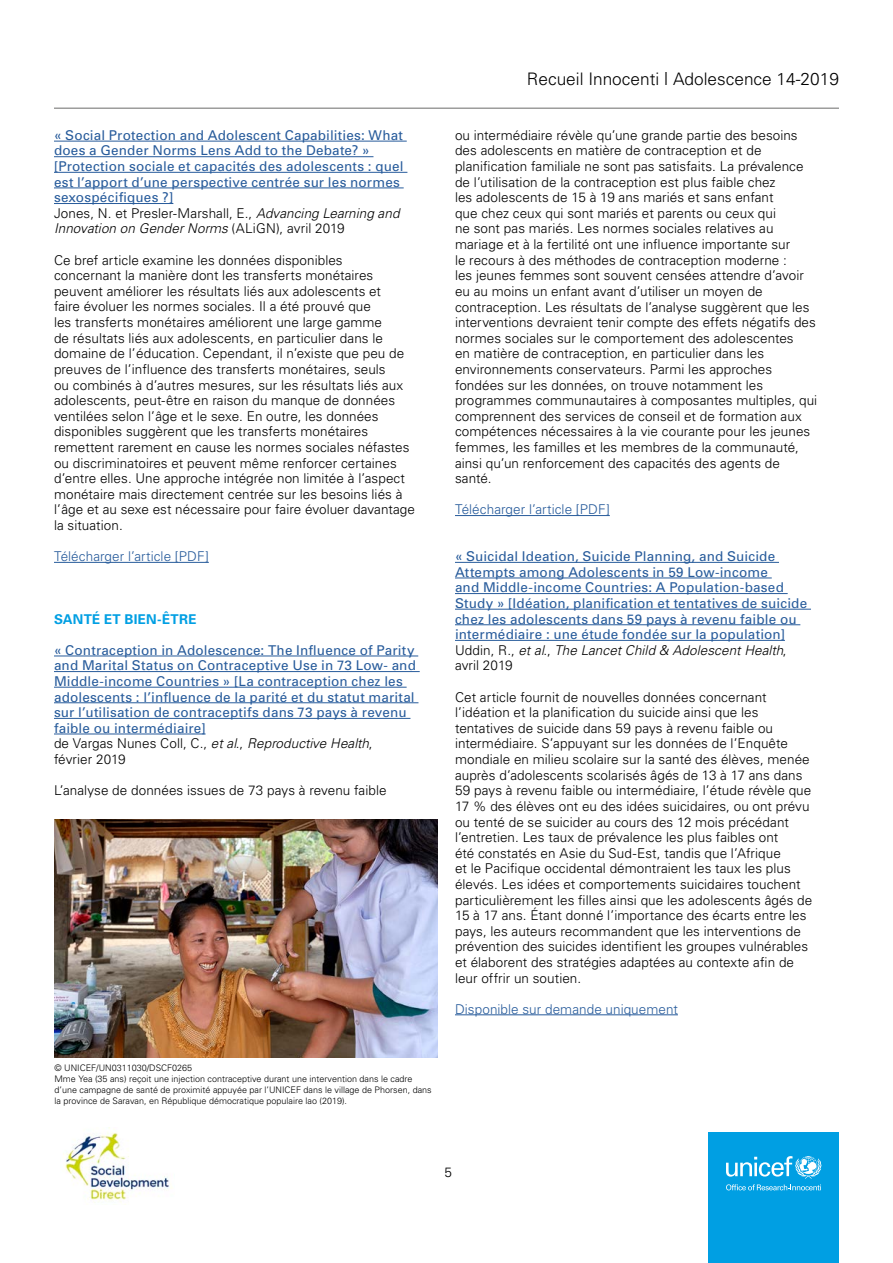
<style>
.page{position:relative;width:893px;height:1263px;background:#fff}
.page>*{position:absolute;margin:0;border:0;box-sizing:border-box;transform-origin:0 0}
.t1{font:300 17.25px "Univers";color:#000}
.t2{font:300 13.5px/15.6px "Univers";letter-spacing:.005em;color:#000}
.t3{font:13.5px/15.6px "Univers";letter-spacing:.015em;color:#275b9b}
.t4{font:300 13.5px "Univers";letter-spacing:.005em;color:#275b9b}
.t5{font:700 13.5px "Univers";letter-spacing:.015em;color:#009fe3}
.t6{font:300 9px/10.8px "Univers";color:#000}
.s1{font-weight:300;color:#000}
.s2{font-weight:300;font-style:italic;color:#000}
.s3{font-size:18px}
</style>
<div class="page">
<hr style="left:54px;top:107px;width:785px;height:2px;background:#9d9d9c">
<img style="left:63px;top:1128px;width:109px;height:75px">
<div style="left:708px;top:1132px;width:131px;height:131px;background:#009fe3"></div>
<svg style="left:726px;top:1156px;width:95px;height:34px"></svg>
<hr style="left:54px;top:141px;width:353px;height:1px;background:#275b9b">
<hr style="left:54px;top:156px;width:319px;height:1px;background:#275b9b">
<hr style="left:54px;top:172px;width:353px;height:1px;background:#275b9b">
<hr style="left:54px;top:188px;width:350px;height:1px;background:#275b9b">
<hr style="left:54px;top:203px;width:119px;height:1px;background:#275b9b">
<hr style="left:54px;top:562px;width:155px;height:1px;background:#275b9b">
<hr style="left:54px;top:656px;width:364px;height:1px;background:#275b9b">
<hr style="left:54px;top:671px;width:366px;height:1px;background:#275b9b">
<hr style="left:54px;top:687px;width:353px;height:1px;background:#275b9b">
<hr style="left:54px;top:702px;width:364px;height:1px;background:#275b9b">
<hr style="left:54px;top:718px;width:356px;height:1px;background:#275b9b">
<hr style="left:54px;top:734px;width:152px;height:1px;background:#275b9b">
<hr style="left:455px;top:515px;width:155px;height:1px;background:#275b9b">
<hr style="left:455px;top:562px;width:324px;height:1px;background:#275b9b">
<hr style="left:455px;top:578px;width:317px;height:1px;background:#275b9b">
<hr style="left:455px;top:593px;width:333px;height:1px;background:#275b9b">
<hr style="left:455px;top:609px;width:356px;height:1px;background:#275b9b">
<hr style="left:455px;top:624px;width:345px;height:1px;background:#275b9b">
<hr style="left:455px;top:640px;width:330px;height:1px;background:#275b9b">
<hr style="left:455px;top:1014px;width:223px;height:1px;background:#275b9b">
<img style="left:54px;top:819px;width:383px;height:239px">
<p class="t3" style="left:54px;top:127px;width:351px">« Social Protection and Adolescent Capabilities: What does a Gender Norms Lens Add to the Debate? » [Protection sociale et capacités des adolescents : quel est l’apport d’une perspective centrée sur les normes sexospécifiques ?]<br><span class="s1">Jones, N. et Presler-Marshall, E.,</span> <span class="s2">Advancing Learning and Innovation on Gender Norms</span> <span class="s1">(ALiGN), avril 2019</span></p>
<p class="t2" style="left:54px;top:252px;width:363px">Ce bref article examine les données disponibles<br>concernant la manière dont les transferts monétaires peuvent améliorer les résultats liés aux adolescents et<br>faire évoluer les normes sociales. Il a été prouvé que<br>les transferts monétaires améliorent une large gamme<br>de résultats liés aux adolescents, en particulier dans le domaine de l’éducation. Cependant, il n’existe que peu de preuves de l’influence des transferts monétaires, seuls<br>ou combinés à d’autres mesures, sur les résultats liés aux adolescents, peut-être en raison du manque de données ventilées selon l’âge et le sexe. En outre, les données disponibles suggèrent que les transferts monétaires remettent rarement en cause les normes sociales néfastes ou discriminatoires et peuvent même renforcer certaines d’entre elles. Une approche intégrée non limitée à l’aspect monétaire mais directement centrée sur les besoins liés à l’âge et au sexe est nécessaire pour faire évoluer davantage la situation.</p>
<p class="t4" style="left:54px;top:548px;width:156px">Télécharger l’article [PDF]</p>
<p class="t5" style="left:54px;top:610px;width:144px">SANTÉ ET BIEN-ÊTRE</p>
<p class="t3" style="left:54px;top:642px;width:363px">« Contraception in Adolescence: The Influence of Parity and Marital Status on Contraceptive Use in 73 Low- and Middle-income Countries » [La contraception chez les adolescents : l’influence de la parité et du statut marital sur l’utilisation de contraceptifs dans 73 pays à revenu faible ou intermédiaire]<br><span class="s1">de Vargas Nunes Coll, C.,</span> <span class="s2">et al</span><span class="s1">.,</span> <span class="s2">Reproductive Health</span><span class="s1">,<br>février 2019</span></p>
<p class="t2" style="left:54px;top:782px;width:334px">L’analyse de données issues de 73 pays à revenu faible</p>
<p class="t6" style="left:54px;top:1062px;width:379px">© UNICEF/UN0311030/DSCF0265<br>Mme Yea (35 ans) reçoit une injection contraceptive durant une intervention dans le cadre d’une campagne de santé de proximité appuyée par l’UNICEF dans le village de Phorsen, dans la province de Saravan, en République démocratique populaire lao (2019).</p>
<p class="t1" style="left:527px;top:69px;width:313px">Recueil Innocenti <span class="s3">|</span> Adolescence 14-2019</p>
<p class="t2" style="left:455px;top:127px;width:364px">ou intermédiaire révèle qu’une grande partie des besoins des adolescents en matière de contraception et de planification familiale ne sont pas satisfaits. La prévalence de l’utilisation de la contraception est plus faible chez<br>les adolescents de 15 à 19 ans mariés et sans enfant<br>que chez ceux qui sont mariés et parents ou ceux qui<br>ne sont pas mariés. Les normes sociales relatives au mariage et à la fertilité ont une influence importante sur<br>le recours à des méthodes de contraception moderne :<br>les jeunes femmes sont souvent censées attendre d’avoir eu au moins un enfant avant d’utiliser un moyen de contraception. Les résultats de l’analyse suggèrent que les interventions devraient tenir compte des effets négatifs des normes sociales sur le comportement des adolescentes<br>en matière de contraception, en particulier dans les environnements conservateurs. Parmi les approches fondées sur les données, on trouve notamment les programmes communautaires à composantes multiples, qui comprennent des services de conseil et de formation aux compétences nécessaires à la vie courante pour les jeunes femmes, les familles et les membres de la communauté, ainsi qu’un renforcement des capacités des agents de santé.</p>
<p class="t4" style="left:455px;top:501px;width:156px">Télécharger l’article [PDF]</p>
<p class="t3" style="left:455px;top:548px;width:354px">« Suicidal Ideation, Suicide Planning, and Suicide Attempts among Adolescents in 59 Low-income<br>and Middle-income Countries: A Population-based Study » [Idéation, planification et tentatives de suicide chez les adolescents dans 59 pays à revenu faible ou intermédiaire : une étude fondée sur la population] <span class="s1">Uddin, R.,</span> <span class="s2">et al</span><span class="s1">.,</span> <span class="s2">The Lancet Child &amp; Adolescent Health</span><span class="s1">, avril 2019</span></p>
<p class="t2" style="left:455px;top:689px;width:359px">Cet article fournit de nouvelles données concernant l’idéation et la planification du suicide ainsi que les tentatives de suicide dans 59 pays à revenu faible ou intermédiaire. S’appuyant sur les données de l’Enquête mondiale en milieu scolaire sur la santé des élèves, menée auprès d’adolescents scolarisés âgés de 13 à 17 ans dans 59 pays à revenu faible ou intermédiaire, l’étude révèle que 17 % des élèves ont eu des idées suicidaires, ou ont prévu ou tenté de se suicider au cours des 12 mois précédant l’entretien. Les taux de prévalence les plus faibles ont<br>été constatés en Asie du Sud-Est, tandis que l’Afrique<br>et le Pacifique occidental démontraient les taux les plus élevés. Les idées et comportements suicidaires touchent particulièrement les filles ainsi que les adolescents âgés de 15 à 17 ans. Étant donné l’importance des écarts entre les pays, les auteurs recommandent que les interventions de prévention des suicides identifient les groupes vulnérables et élaborent des stratégies adaptées au contexte afin de leur offrir un soutien.</p>
<p class="t4" style="left:455px;top:1001px;width:224px">Disponible sur demande uniquement</p>
<p class="t2" style="left:444px;top:1164px;width:9px">5</p>
</div>
